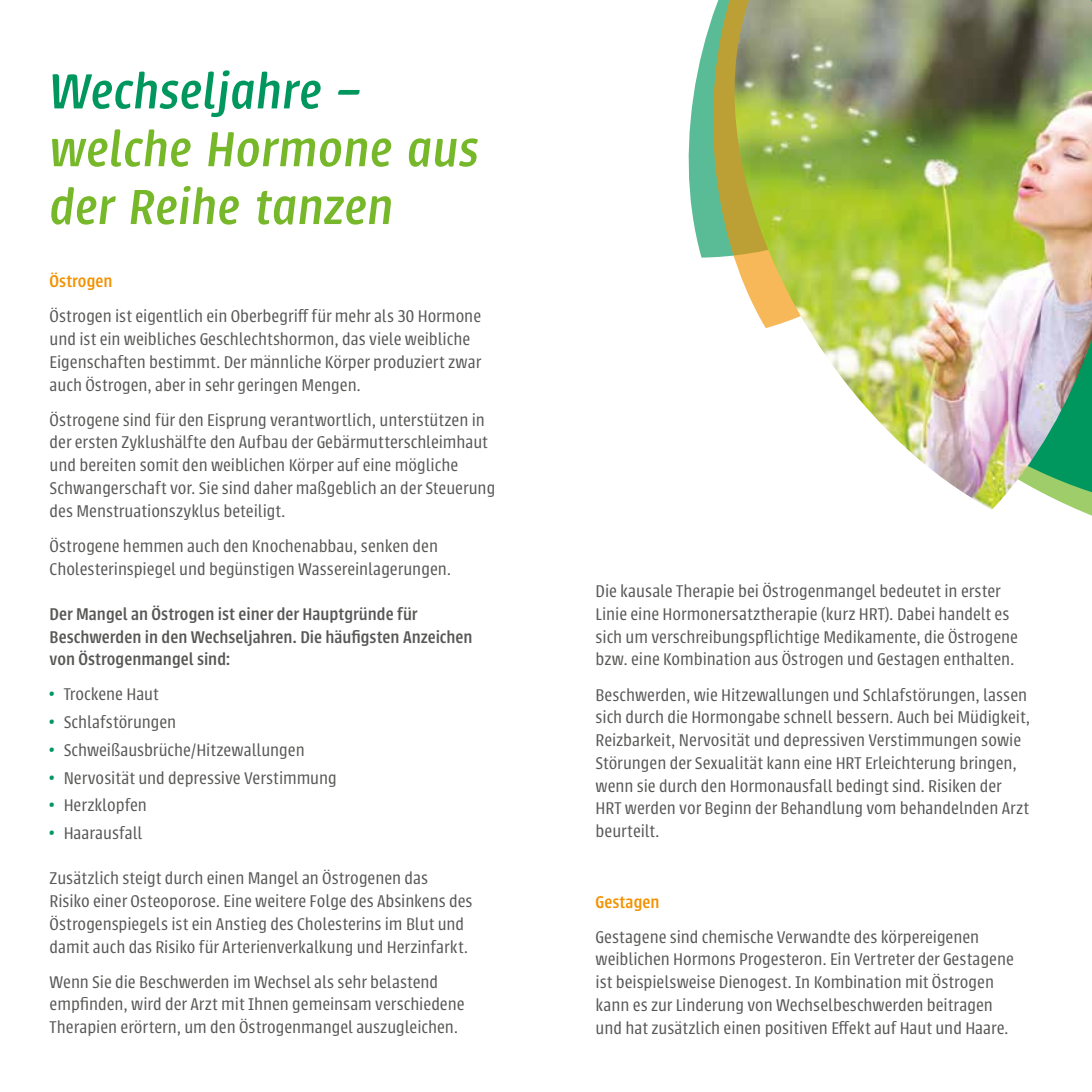
<style>
.page{position:relative;width:1092px;height:1092px;background:#fff}
.page>*{position:absolute;margin:0;border:0;box-sizing:border-box;transform-origin:0 0}
.t1{font:italic 500 54.25px/57.8px "Urbana";letter-spacing:.01em;color:#76b82a}
.t2{font:italic 500 54.25px "Urbana";letter-spacing:.01em;color:#00975f}
.t3{font:300 18.72px/22.8px "Urbana";color:#575756}
.t4{font:500 18.72px/22.8px "Urbana";color:#575756}
.t5{font:500 18.72px "Urbana";letter-spacing:.005em;color:#f39200}
.s1{color:#00975f}
</style>
<div class="page">
<svg style="left:688px;top:76px;width:9px;height:163px"></svg>
<svg style="left:697px;top:0;width:33px;height:258px;background:#89b880"></svg>
<img style="left:730px;top:0;width:361px;height:509px">
<h1 class="t2" style="left:50px;top:62px;width:313px">Wechseljahre –</h1>
<h1 class="t1" style="left:50px;top:121px;width:430px">welche Hormone aus der Reihe tanzen</h1>
<p class="t5" style="left:50px;top:271px;width:64px">Östrogen</p>
<p class="t3" style="left:50px;top:305px;width:433px">Östrogen ist eigentlich ein Oberbegriff für mehr als 30 Hormone und ist ein weibliches Geschlechtshormon, das viele weibliche Eigenschaften bestimmt. Der männliche Körper produziert zwar auch Östrogen, aber in sehr geringen Mengen.</p>
<p class="t3" style="left:50px;top:408px;width:447px">Östrogene sind für den Eisprung verantwortlich, unterstützen in der ersten Zyklushälfte den Aufbau der Gebärmutterschleimhaut und bereiten somit den weiblichen Körper auf eine mögliche Schwangerschaft vor. Sie sind daher maßgeblich an der Steuerung des Menstruationszyklus beteiligt.</p>
<p class="t3" style="left:50px;top:534px;width:403px">Östrogene hemmen auch den Knochenabbau, senken den<br>Cholesterinspiegel und begünstigen Wassereinlagerungen.</p>
<p class="t4" style="left:50px;top:602px;width:424px">Der Mangel an Östrogen ist einer der Hauptgründe für<br>Beschwerden in den Wechseljahren. Die häufigsten Anzeichen von Östrogenmangel sind:</p>
<p class="t3" style="left:50px;top:683px;width:111px"><span class="s1">•</span> Trockene Haut</p>
<p class="t3" style="left:50px;top:711px;width:128px"><span class="s1">•</span> Schlafstörungen</p>
<p class="t3" style="left:50px;top:738px;width:256px"><span class="s1">•</span> Schweißausbrüche/Hitzewallungen</p>
<p class="t3" style="left:50px;top:766px;width:289px"><span class="s1">•</span> Nervosität und depressive Verstimmung</p>
<p class="t3" style="left:50px;top:794px;width:99px"><span class="s1">•</span> Herzklopfen</p>
<p class="t3" style="left:50px;top:821px;width:94px"><span class="s1">•</span> Haarausfall</p>
<p class="t3" style="left:50px;top:866px;width:424px">Zusätzlich steigt durch einen Mangel an Östrogenen das Risiko einer Osteoporose. Eine weitere Folge des Absinkens des Östrogenspiegels ist ein Anstieg des Cholesterins im Blut und damit auch das Risiko für Arterienverkalkung und Herzinfarkt.</p>
<p class="t3" style="left:50px;top:970px;width:416px">Wenn Sie die Beschwerden im Wechsel als sehr belastend empfinden, wird der Arzt mit Ihnen gemeinsam verschiedene<br>Therapien erörtern, um den Östrogenmangel auszugleichen.</p>
<p class="t3" style="left:595px;top:580px;width:424px">Die kausale Therapie bei Östrogenmangel bedeutet in erster Linie eine Hormonersatztherapie (kurz HRT). Dabei handelt es sich um verschreibungspflichtige Medikamente, die Östrogene bzw. eine Kombination aus Östrogen und Gestagen enthalten.</p>
<p class="t3" style="left:595px;top:683px;width:436px">Beschwerden, wie Hitzewallungen und Schlafstörungen, lassen sich durch die Hormongabe schnell bessern. Auch bei Müdigkeit, Reizbarkeit, Nervosität und depressiven Verstimmungen sowie Störungen der Sexualität kann eine HRT Erleichterung bringen, wenn sie durch den Hormonausfall bedingt sind. Risiken der HRT werden vor Beginn der Behandlung vom behandelnden Arzt beurteilt.</p>
<p class="t5" style="left:595px;top:891px;width:65px">Gestagen</p>
<p class="t3" style="left:595px;top:925px;width:420px">Gestagene sind chemische Verwandte des körpereigenen weiblichen Hormons Progesteron. Ein Vertreter der Gestagene ist beispielsweise Dienogest. In Kombination mit Östrogen kann es zur Linderung von Wechselbeschwerden beitragen und hat zusätzlich einen positiven Effekt auf Haut und Haare.</p>
</div>
